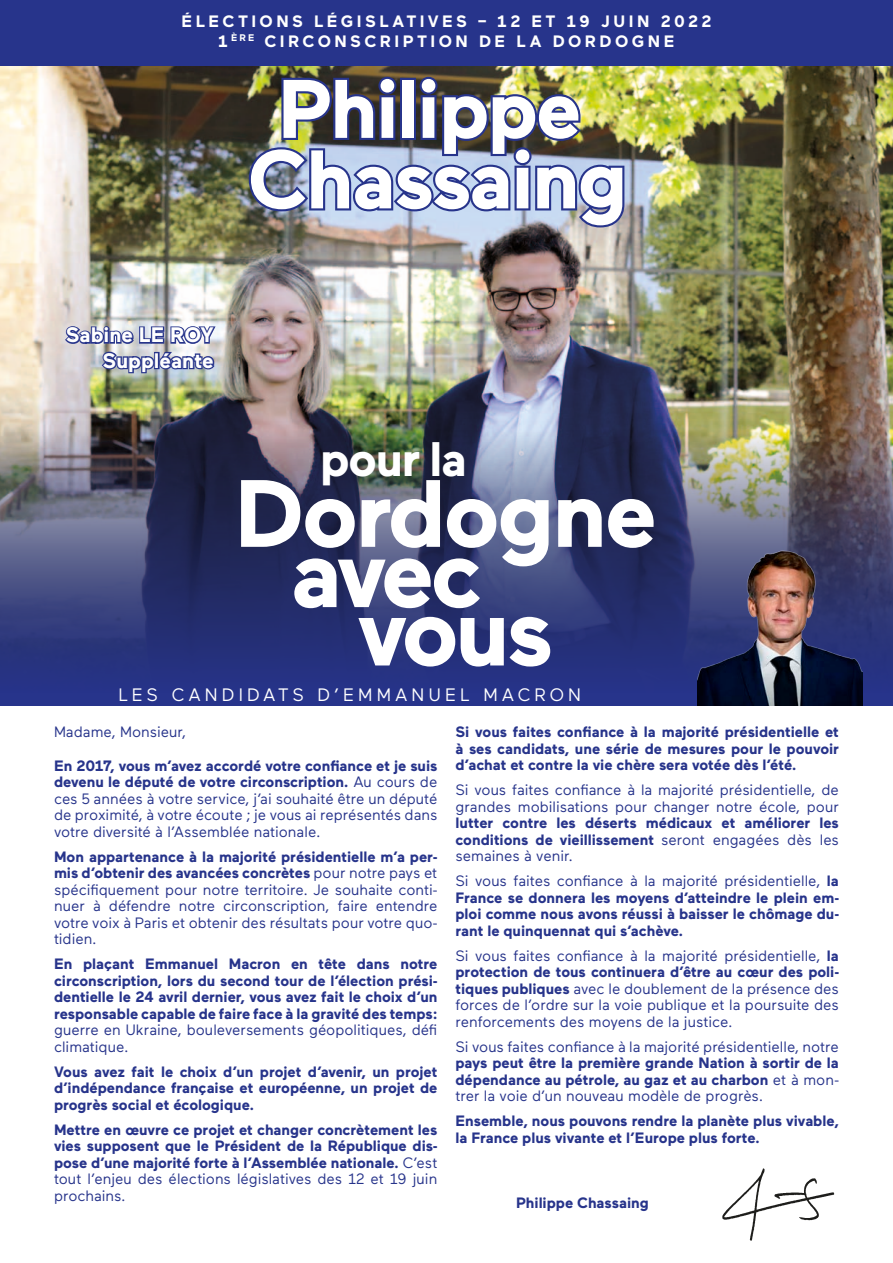
<style>
.page{position:relative;width:893px;height:1263px;background:#fff}
.page>*{position:absolute;margin:0;border:0;box-sizing:border-box;transform-origin:0 0}
.t1{font:700 95.25px "Maax Global";letter-spacing:-.025em;color:#fff}
.t2{font:700 82.8px/70.5px "Maax Global";letter-spacing:-.025em;color:#fff;text-align:center}
.t3{font:700 48.45px "Maax Global";letter-spacing:-.025em;color:#fff}
.t4{font:700 21px/25.5px "Maax Global";color:#fff;text-align:right}
.t5{font:18px "Maax Global";letter-spacing:.225em;color:#fff}
.t6{font:700 16.5px/19.5px "Maax Global";letter-spacing:.21em;color:#fff}
.t7{font:700 15px/16.5px "Maax Global";color:#27348b;text-align:justify}
.t8{font:15px/16.5px "Maax Global";color:#27348b;text-align:justify}
.s1{font-weight:700}
.s2{font-weight:400}
</style>
<div class="page">
<img style="left:0;top:66px;width:893px;height:354px">
<img style="left:0;top:421px;width:893px;height:285px">
<img style="left:247px;top:74px;width:380px;height:156px">
<img style="left:63px;top:324px;width:155px;height:50px">
<img style="left:722px;top:1168px;width:113px;height:73px">
<div style="left:0;top:0;width:893px;height:66px;background:#27348b"></div>
<svg style="left:294px;top:558px;width:186px;height:50px"></svg>
<svg style="left:358px;top:617px;width:97px;height:49px"></svg>
<svg style="left:461px;top:617px;width:89px;height:49px"></svg>
<img style="left:698px;top:536px;width:165px;height:170px">
<p class="t6" style="left:182px;top:10px;width:261px">Éle ctions lé gis latives</p>
<p class="t6" style="left:218px;top:10px;width:494px;text-indent:260px">– 12 e t 19 juin 2022<br>1 <sup>ère</sup> circons cription de la dordogne</p>
<h2 class="t2" style="left:247px;top:66px;width:382px">Philippe<br>Chassaing</h2>
<h3 class="t4" style="left:66px;top:320px;width:149px">Sabine LE ROY<br>Suppléante</h3>
<h3 class="t3" style="left:320px;top:423px;width:148px">pour la</h3>
<h1 class="t1" style="left:234px;top:443px;width:424px">Dordogne</h1>
<p class="t5" style="left:118px;top:682px;width:257px">les ca ndidats d’emma</p>
<p class="t5" style="left:412px;top:682px;width:88px">nuel mac</p>
<p class="t5" style="left:534px;top:682px;width:48px">ron</p>
<p class="t8" style="left:54px;top:723px;width:134px">Madame, Monsieur,</p>
<p class="t8" style="left:54px;top:756px;width:385px"><span class="s1">En 2017, vous m’avez accordé votre confiance et je suis devenu le député de votre circonscription.</span> Au cours de ces 5 années à votre service, j’ai souhaité être un député de proximité, à votre écoute ; je vous ai représentés dans votre diversité à l’Assemblée nationale.</p>
<p class="t8" style="left:54px;top:847px;width:385px"><span class="s1">Mon appartenance à la majorité présidentielle m’a per&shy;mis d’obtenir des avancées concrètes</span> pour notre pays et spécifiquement pour notre territoire. Je souhaite conti&shy;nuer à défendre notre circonscription, faire entendre votre voix à Paris et obtenir des résultats pour votre quo&shy;tidien.</p>
<p class="t7" style="left:54px;top:955px;width:385px">En plaçant Emmanuel Macron en tête dans notre circonscription, lors du second tour de l’élection prési&shy;dentielle le 24 avril dernier, vous avez fait le choix d’un responsable capable de faire face à la gravité des temps :</p>
<p class="t8" style="left:54px;top:1021px;width:385px">guerre en Ukraine, bouleversements géopolitiques, défi climatique.</p>
<p class="t7" style="left:54px;top:1062px;width:385px">Vous avez fait le choix d’un projet d’avenir, un projet d’indépendance française et européenne, un projet de progrès social et écologique.</p>
<p class="t7" style="left:54px;top:1120px;width:385px">Mettre en œuvre ce projet et changer concrètement les vies supposent que le Président de la République dis&shy;pose d’une majorité forte à l’Assemblée nationale. <span class="s2">C’est tout l’enjeu des élections législatives des 12 et 19 juin prochains.</span></p>
<p class="t7" style="left:455px;top:723px;width:385px">Si vous faites confiance à la majorité présidentielle et à ses candidats, une série de mesures pour le pouvoir d’achat et contre la vie chère sera votée dès l’été.</p>
<p class="t8" style="left:455px;top:781px;width:385px">Si vous faites confiance à la majorité présidentielle, de grandes mobilisations pour changer notre école, pour</p>
<p class="t7" style="left:455px;top:814px;width:385px">lutter contre les déserts médicaux et améliorer les conditions de vieillissement <span class="s2">seront engagées dès les semaines à venir.</span></p>
<p class="t7" style="left:455px;top:872px;width:385px"><span class="s2">Si vous faites confiance à la majorité présidentielle,</span> la France se donnera les moyens d’atteindre le plein em&shy;ploi comme nous avons réussi à baisser le chômage du&shy;rant le quinquennat qui s’achève.</p>
<p class="t8" style="left:455px;top:946px;width:385px">Si vous faites confiance à la majorité présidentielle, <span class="s1">la protection de tous continuera d’être au cœur des poli&shy;tiques publiques</span> avec le doublement de la présence des forces de l’ordre sur la voie publique et la poursuite des renforcements des moyens de la justice.</p>
<p class="t8" style="left:455px;top:1037px;width:385px">Si vous faites confiance à la majorité présidentielle, notre</p>
<p class="t7" style="left:455px;top:1054px;width:385px">pays peut être la première grande Nation à sortir de la dépendance au pétrole, au gaz et au charbon <span class="s2">et à mon&shy;trer la voie d’un nouveau modèle de progrès.</span></p>
<p class="t7" style="left:455px;top:1112px;width:385px">Ensemble, nous pouvons rendre la planète plus vivable, la France plus vivante et l’Europe plus forte.</p>
<p class="t7" style="left:516px;top:1193px;width:134px">Philippe Chassaing</p>
</div>
